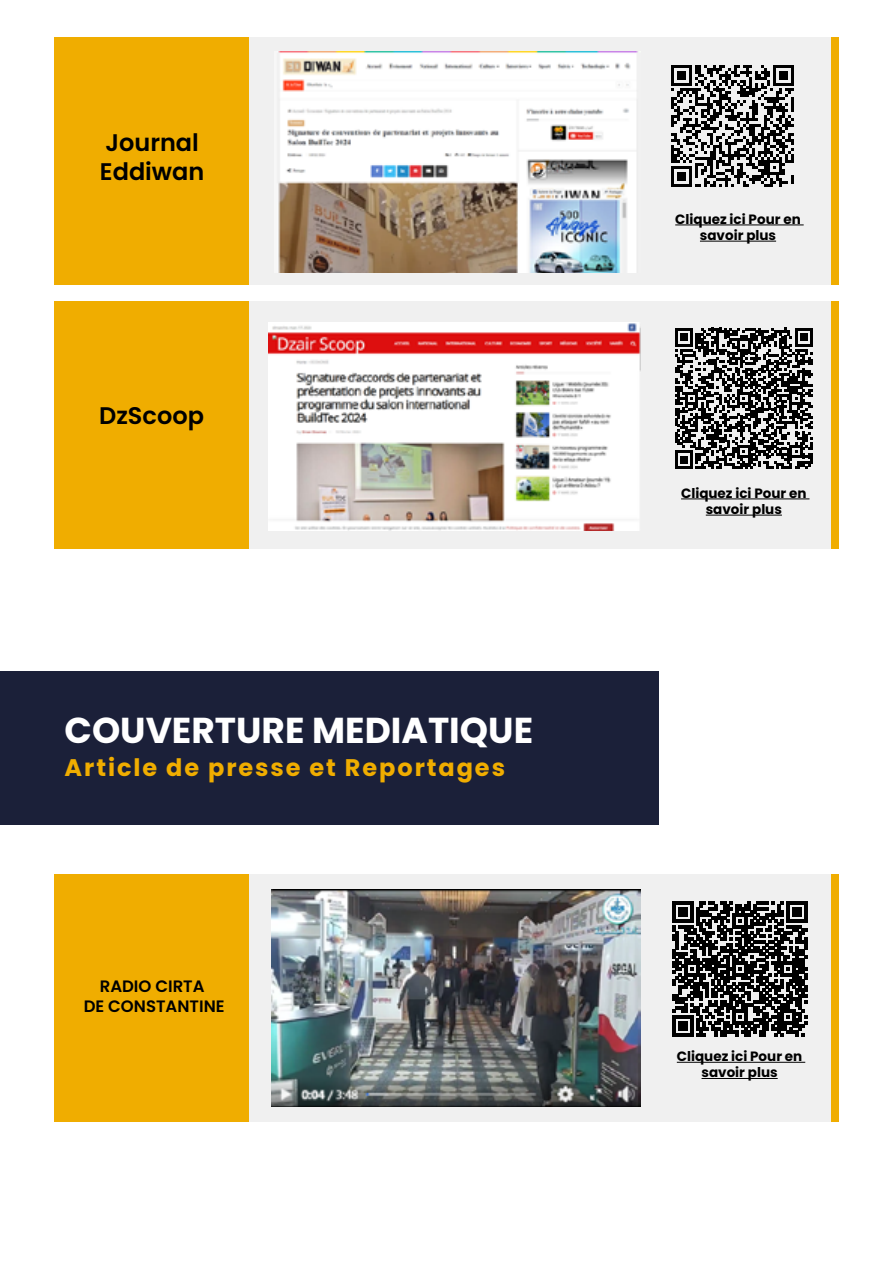
<style>
.page{position:relative;width:893px;height:1263px;background:#fff}
.page>*{position:absolute;margin:0;border:0;box-sizing:border-box;transform-origin:0 0}
.t1{font:700 36px "Poppins";color:#fff}
.t2{font:700 24px "Poppins";letter-spacing:.08em;color:#f0ad00}
.t3{font:600 24px/28.8px "Poppins";color:#000}
.t4{font:600 16.5px/19.8px "Poppins";color:#000;text-align:center}
.t5{font:700 13.5px/16.2px "Poppins";color:#000;text-align:center}
</style>
<div class="page">
<div style="left:54px;top:874px;width:785px;height:248px;background:#f0f0f0"></div>
<div style="left:54px;top:874px;width:194px;height:248px;background:#f0ad00"></div>
<div style="left:831px;top:874px;width:8px;height:248px;background:#f0ad00"></div>
<hr style="left:677px;top:1062px;width:128px;height:1px;background:#000">
<hr style="left:701px;top:1078px;width:77px;height:1px;background:#000">
<svg style="left:673px;top:901px;width:135px;height:135px"></svg>
<img style="left:271px;top:890px;width:369px;height:217px">
<div style="left:54px;top:37px;width:785px;height:247px;background:#f0f0f0"></div>
<div style="left:54px;top:302px;width:785px;height:247px;background:#f0f0f0"></div>
<div style="left:54px;top:37px;width:195px;height:247px;background:#f0ad00"></div>
<div style="left:54px;top:302px;width:195px;height:247px;background:#f0ad00"></div>
<div style="left:831px;top:37px;width:8px;height:247px;background:#f0ad00"></div>
<div style="left:831px;top:302px;width:8px;height:247px;background:#f0ad00"></div>
<hr style="left:675px;top:225px;width:129px;height:1px;background:#000">
<hr style="left:700px;top:241px;width:76px;height:1px;background:#000">
<svg style="left:671px;top:65px;width:122px;height:122px"></svg>
<img style="left:277px;top:52px;width:361px;height:221px">
<svg style="left:675px;top:328px;width:138px;height:141px"></svg>
<hr style="left:681px;top:499px;width:128px;height:1px;background:#000">
<hr style="left:706px;top:515px;width:76px;height:1px;background:#000">
<div style="left:0;top:671px;width:658px;height:153px;background:#1b2039"></div>
<img style="left:269px;top:323px;width:371px;height:207px">
<h2 class="t3" style="left:100px;top:128px;width:106px">Journal<br>Eddiwan</h2>
<h2 class="t3" style="left:99px;top:401px;width:106px">DzScoop</h2>
<h1 class="t1" style="left:65px;top:709px;width:470px">COUVERTURE MEDIATIQUE</h1>
<h2 class="t2" style="left:65px;top:754px;width:442px">Article de presse et Reportages</h2>
<p class="t4" style="left:84px;top:976px;width:142px">RADIO CIRTA<br>DE CONSTANTINE</p>
<p class="t5" style="left:675px;top:211px;width:127px">Cliquez ici Pour en savoir plus</p>
<p class="t5" style="left:681px;top:485px;width:127px">Cliquez ici Pour en savoir plus</p>
<p class="t5" style="left:677px;top:1048px;width:127px">Cliquez ici Pour en savoir plus</p>
</div>
